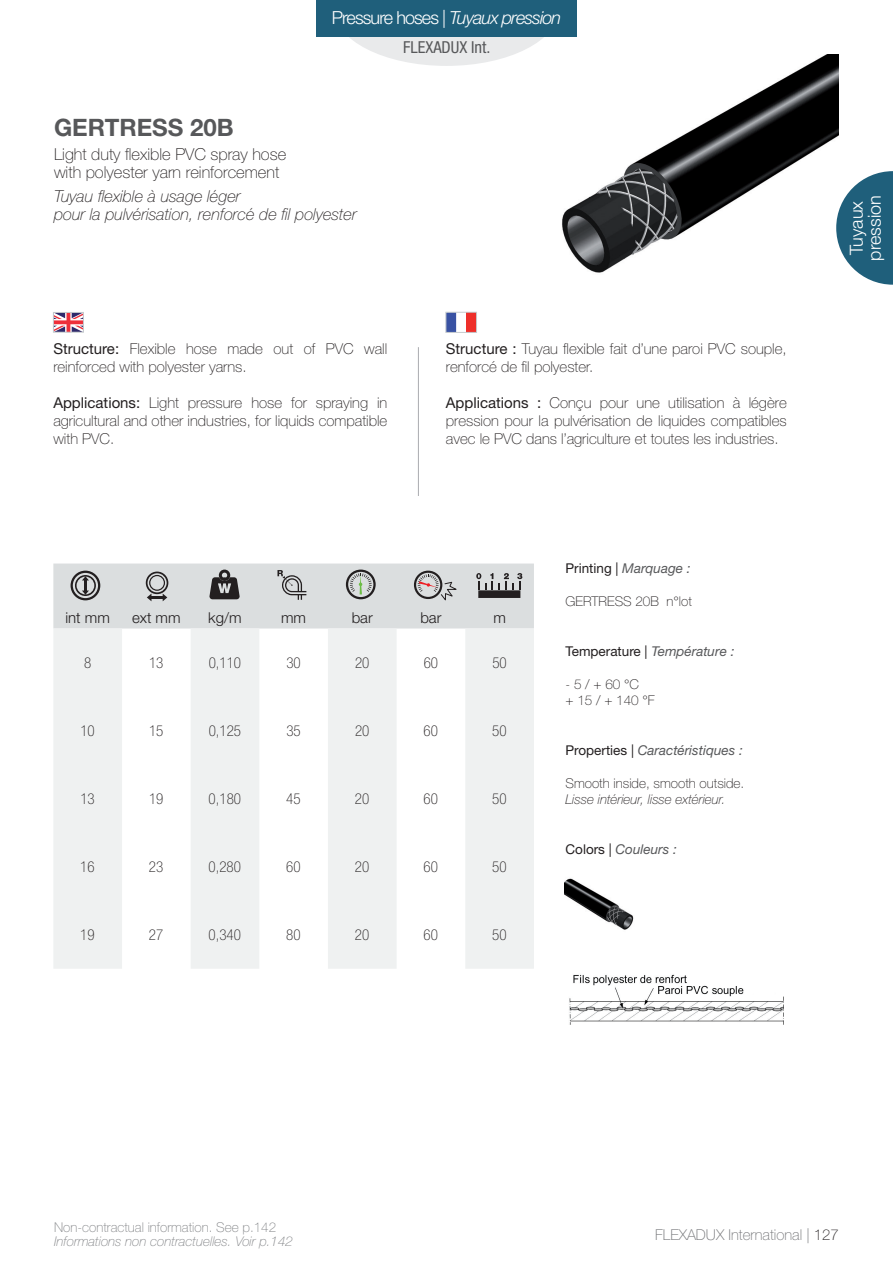
<style>
.page{position:relative;width:893px;height:1263px;background:#fff}
.page>*{position:absolute;margin:0;border:0;box-sizing:border-box;transform-origin:0 0}
.t1{font:700 24px "Helvetica Neue LT Std";color:#57585a}
.t2{font:300 18px "Helvetica Neue LT Std";letter-spacing:-.05em;color:#fff}
.t3{font:300 18px/18px "Helvetica Neue LT Std";color:#fff;text-align:center}
.t4{font:italic 100 16.5px/18px "Helvetica Neue LT Std";color:#231f20}
.t5{font:100 16.5px/18px "Helvetica Neue LT Std";color:#231f20}
.t6{font:condensed 16.5px "Helvetica Neue LT Std";color:#57585a}
.t7{font:100 15px/18px "Helvetica Neue LT Std";color:#231f20}
.t8{font:100 condensed 15px "Helvetica Neue LT Std";color:#231f20}
.t9{font:100 15px "Helvetica Neue LT Std";color:#717275}
.t10{font:300 15px "Helvetica Neue LT Std";color:#231f20}
.t11{font:100 13.5px/16.5px "Helvetica Neue LT Std";color:#231f20}
.t12{font:italic 13.5px "Helvetica Neue LT Std";color:#57585a}
.t13{font:13.5px "Helvetica Neue LT Std";color:#231f20}
.t14{font:italic 100 13.5px "Helvetica Neue LT Std";color:#808285}
.t15{font:100 13.5px "Helvetica Neue LT Std";color:#808285}
.t16{font:italic 100 13.5px "Helvetica Neue LT Std";color:#231f20}
.s1{font-style:italic}
.s2{font-weight:400}
.s3{font-style:italic;color:#57585a}
.s4{font-style:normal;color:#231f20}
.s5{color:#231f20}
</style>
<div class="page">
<img style="left:562px;top:54px;width:277px;height:219px">
<img style="left:569px;top:974px;width:215px;height:51px">
<hr style="left:418px;top:347px;width:1px;height:149px;background:#aaabaf">
<div style="left:466px;top:312px;width:10px;height:20px;background:#ee2f2a"></div>
<svg style="left:448px;top:314px;width:8px;height:16px"></svg>
<div style="left:446px;top:312px;width:31px;height:20px;border:1px solid #c6cbce"></div>
<svg style="left:55px;top:314px;width:26px;height:16px"></svg>
<div style="left:53px;top:312px;width:30px;height:20px;border:1px solid #c6cbce"></div>
<img style="left:565px;top:878px;width:69px;height:52px">
<svg style="left:349px;top:37px;width:195px;height:29px"></svg>
<div style="left:316px;top:0;width:261px;height:37px;background:#1f5f7b"></div>
<svg style="left:53px;top:628px;width:481px;height:341px;fill:#eff1f1"></svg>
<svg style="left:53px;top:563px;width:481px;height:65px;background:#cdcfd0"></svg>
<svg style="left:836px;top:171px;width:57px;height:114px"></svg>
<p class="t2" style="left:332px;top:6px;width:231px">Pressure hoses | <span class="s1">Tuyaux pression</span></p>
<p class="t6" style="left:403px;top:38px;width:89px">FLEXADUX Int.</p>
<h1 class="t1" style="left:54px;top:113px;width:181px">GERTRESS 20B</h1>
<p class="t5" style="left:54px;top:145px;width:234px">Light duty flexible PVC spray hose with polyester yarn reinforcement</p>
<p class="t4" style="left:54px;top:187px;width:304px">Tuyau flexible à usage léger<br>pour la pulvérisation, renforcé de fil polyester</p>
<p class="t7" style="left:53px;top:340px;width:335px"><span class="s2">Structure:</span> Flexible hose made out of PVC wall reinforced with polyester yarns.</p>
<p class="t7" style="left:53px;top:394px;width:336px;text-align:justify"><span class="s2">Applications:</span> Light pressure hose for spraying in agricultural and other industries, for liquids compatible with PVC.</p>
<p class="t7" style="left:446px;top:340px;width:342px"><span class="s2">Structure :</span> Tuyau flexible fait d’une paroi PVC souple, renforcé de fil polyester.</p>
<p class="t7" style="left:446px;top:394px;width:342px;text-align:justify"><span class="s2">Applications :</span> Conçu pour une utilisation à légère pression pour la pulvérisation de liquides compatibles avec le PVC dans l’agriculture et toutes les industries.</p>
<p class="t10" style="left:65px;top:608px;width:46px">int mm</p>
<p class="t10" style="left:132px;top:608px;width:50px">ext mm</p>
<p class="t10" style="left:208px;top:608px;width:35px">kg/m</p>
<p class="t10" style="left:281px;top:608px;width:26px">mm</p>
<p class="t10" style="left:352px;top:608px;width:23px">bar</p>
<p class="t10" style="left:420px;top:608px;width:23px">bar</p>
<p class="t10" style="left:493px;top:608px;width:14px">m</p>
<p class="t8" style="left:84px;top:654px;width:9px">8</p>
<p class="t8" style="left:149px;top:654px;width:16px">13</p>
<p class="t8" style="left:209px;top:654px;width:34px">0,110</p>
<p class="t8" style="left:286px;top:654px;width:16px">30</p>
<p class="t8" style="left:355px;top:654px;width:16px">20</p>
<p class="t8" style="left:424px;top:654px;width:16px">60</p>
<p class="t8" style="left:492px;top:654px;width:16px">50</p>
<p class="t8" style="left:80px;top:722px;width:16px">10</p>
<p class="t8" style="left:149px;top:722px;width:16px">15</p>
<p class="t8" style="left:209px;top:722px;width:34px">0,125</p>
<p class="t8" style="left:286px;top:722px;width:16px">35</p>
<p class="t8" style="left:355px;top:722px;width:16px">20</p>
<p class="t8" style="left:424px;top:722px;width:16px">60</p>
<p class="t8" style="left:492px;top:722px;width:16px">50</p>
<p class="t8" style="left:80px;top:790px;width:16px">13</p>
<p class="t8" style="left:149px;top:790px;width:16px">19</p>
<p class="t8" style="left:209px;top:790px;width:34px">0,180</p>
<p class="t8" style="left:286px;top:790px;width:16px">45</p>
<p class="t8" style="left:355px;top:790px;width:16px">20</p>
<p class="t8" style="left:424px;top:790px;width:16px">60</p>
<p class="t8" style="left:492px;top:790px;width:16px">50</p>
<p class="t8" style="left:80px;top:858px;width:16px">16</p>
<p class="t8" style="left:149px;top:858px;width:16px">23</p>
<p class="t8" style="left:209px;top:858px;width:34px">0,280</p>
<p class="t8" style="left:286px;top:858px;width:16px">60</p>
<p class="t8" style="left:355px;top:858px;width:16px">20</p>
<p class="t8" style="left:424px;top:858px;width:16px">60</p>
<p class="t8" style="left:492px;top:858px;width:16px">50</p>
<p class="t8" style="left:80px;top:926px;width:16px">19</p>
<p class="t8" style="left:149px;top:926px;width:16px">27</p>
<p class="t8" style="left:209px;top:926px;width:34px">0,340</p>
<p class="t8" style="left:286px;top:926px;width:16px">80</p>
<p class="t8" style="left:355px;top:926px;width:16px">20</p>
<p class="t8" style="left:423px;top:926px;width:16px">60</p>
<p class="t8" style="left:492px;top:926px;width:16px">50</p>
<p class="t13" style="left:566px;top:560px;width:127px">Printing | <span class="s3">Marquage :</span></p>
<p class="t11" style="left:566px;top:593px;width:128px">GERTRESS 20B n°lot</p>
<p class="t13" style="left:566px;top:643px;width:170px">Temperature | <span class="s3">Température :</span></p>
<p class="t11" style="left:566px;top:676px;width:91px">- 5 / + 60 °C<br>+ 15 / + 140 °F</p>
<p class="t12" style="left:566px;top:742px;width:179px"><span class="s4">Properties |</span> Caractéristiques :</p>
<p class="t11" style="left:566px;top:775px;width:180px">Smooth inside, smooth outside.</p>
<p class="t16" style="left:566px;top:792px;width:161px">Lisse intérieur, lisse extérieur.</p>
<p class="t12" style="left:566px;top:841px;width:113px"><span class="s4">Colors |</span> Couleurs :</p>
<p class="t3" style="left:847px;top:261px;width:67px;rotate:-90deg">Tuyaux pression</p>
<p class="t15" style="left:54px;top:1219px;width:224px">Non-contractual information. See p.142</p>
<p class="t14" style="left:54px;top:1233px;width:241px">Informations non contractuelles. Voir p.142</p>
<p class="t9" style="left:655px;top:1226px;width:185px">FLEXADUX International | <span class="s5">127</span></p>
</div>
